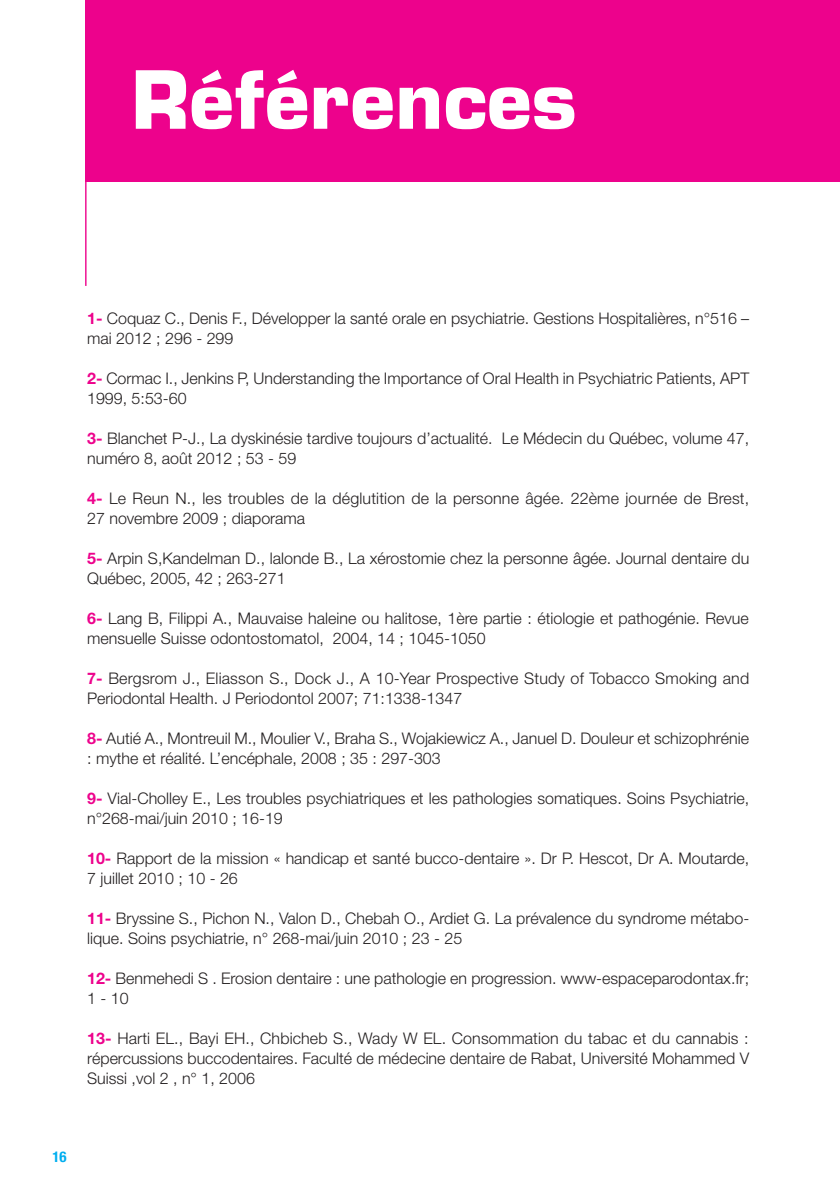
<style>
.page{position:relative;width:840px;height:1191px;background:#fff}
.page>*{position:absolute;margin:0;border:0;box-sizing:border-box;transform-origin:0 0}
.t1{font:700 78px "Eurostile";color:#fff}
.t2{font:300 16px/20px "Helvetica Neue";color:#231f20}
.t3{font:700 condensed 14.8px "Helvetica Neue LT";color:#00aeef}
.s1{font-weight:700;color:#ed028c}
</style>
<div class="page">
<div style="left:85px;top:0;width:754px;height:182px;background:#ed028c"></div>
<hr style="left:85px;top:0;width:1px;height:286px;background:#ed028c">
<h1 class="t1" style="left:131px;top:70px;width:447px">Références</h1>
<p class="t2" style="left:87px;top:307px;width:663px"><span class="s1">1-</span> Coquaz C., Denis F., Développer la santé orale en psychiatrie. Gestions Hospitalières, n°516 – mai 2012 ; 296 - 299</p>
<p class="t2" style="left:87px;top:367px;width:663px"><span class="s1">2-</span> Cormac I., Jenkins P, Understanding the Importance of Oral Health in Psychiatric Patients, APT<br>1999, 5:53-60</p>
<p class="t2" style="left:87px;top:427px;width:663px"><span class="s1">3-</span> Blanchet P-J., La dyskinésie tardive toujours d’actualité. Le Médecin du Québec, volume 47, numéro 8, août 2012 ; 53 - 59</p>
<p class="t2" style="left:87px;top:487px;width:663px"><span class="s1">4-</span> Le Reun N., les troubles de la déglutition de la personne âgée. 22ème journée de Brest,<br>27 novembre 2009 ; diaporama</p>
<p class="t2" style="left:87px;top:547px;width:663px"><span class="s1">5-</span> Arpin S,Kandelman D., lalonde B., La xérostomie chez la personne âgée. Journal dentaire du<br>Québec, 2005, 42 ; 263-271</p>
<p class="t2" style="left:87px;top:607px;width:662px"><span class="s1">6-</span> Lang B, Filippi A., Mauvaise haleine ou halitose, 1ère partie : étiologie et pathogénie. Revue mensuelle Suisse odontostomatol, 2004, 14 ; 1045-1050</p>
<p class="t2" style="left:87px;top:667px;width:663px"><span class="s1">7-</span> Bergsrom J., Eliasson S., Dock J., A 10-Year Prospective Study of Tobacco Smoking and<br>Periodontal Health. J Periodontol 2007; 71:1338-1347</p>
<p class="t2" style="left:87px;top:727px;width:663px"><span class="s1">8-</span> Autié A., Montreuil M., Moulier V., Braha S., Wojakiewicz A., Januel D. Douleur et schizophrénie : mythe et réalité. L’encéphale, 2008 ; 35 : 297-303</p>
<p class="t2" style="left:87px;top:787px;width:663px"><span class="s1">9-</span> Vial-Cholley E., Les troubles psychiatriques et les pathologies somatiques. Soins Psychiatrie, n°268-mai/juin 2010 ; 16-19</p>
<p class="t2" style="left:87px;top:847px;width:663px"><span class="s1">10-</span> Rapport de la mission « handicap et santé bucco-dentaire ». Dr P. Hescot, Dr A. Moutarde,<br>7 juillet 2010 ; 10 - 26</p>
<p class="t2" style="left:87px;top:907px;width:663px"><span class="s1">11-</span> Bryssine S., Pichon N., Valon D., Chebah O., Ardiet G. La prévalence du syndrome métabo&shy;lique. Soins psychiatrie, n° 268-mai/juin 2010 ; 23 - 25</p>
<p class="t2" style="left:87px;top:967px;width:663px"><span class="s1">12-</span> Benmehedi S . Erosion dentaire : une pathologie en progression. www-espaceparodontax.fr;<br>1 - 10</p>
<p class="t2" style="left:87px;top:1027px;width:663px;text-align:justify"><span class="s1">13-</span> Harti EL., Bayi EH., Chbicheb S., Wady W EL. Consommation du tabac et du cannabis : répercussions buccodentaires. Faculté de médecine dentaire de Rabat, Université Mohammed V Suissi ,vol 2 , n° 1, 2006</p>
<p class="t3" style="left:52px;top:1151px;width:16px">16</p>
</div>
